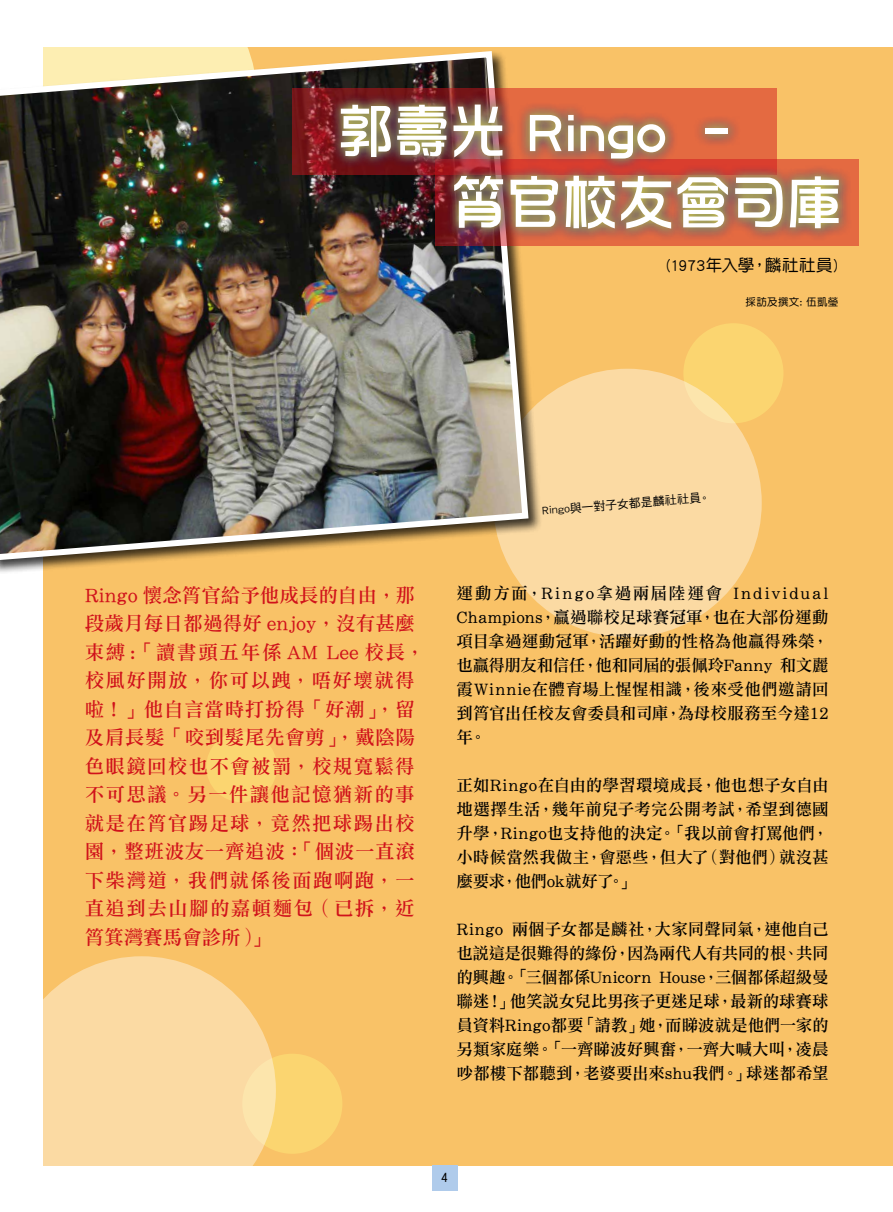
<style>
.page{position:relative;width:893px;height:1212px;background:#fff}
.page>*{position:absolute;margin:0;border:0;box-sizing:border-box;transform-origin:0 0}
.t1{font:59.4px/71.2px "DF Hua Zong W5 WINP BF";letter-spacing:-.055em;color:#fff}
.t2{font:19.5px/28.5px "DF Li Song W5 WINP BF";letter-spacing:.065em;color:#d0121b}
.t3{font:16.5px/24px "DF Li Song W5 WINP BF";color:#000;text-align:justify}
.t4{font:16.5px "DF Yuan Md HKP BF";letter-spacing:-.02em;color:#000}
.t5{font:12px "DF Hei Md HKSCSP U";color:#000}
.t6{font:12px "DF Li Hei Md WIN BF";color:#000}
.t7{font:10.5px "DF Yuan Md HKP BF";letter-spacing:.035em;color:#000}
</style>
<div class="page">
<div style="left:43px;top:47px;width:850px;height:1118px;background:#f9c267"></div>
<div style="left:493px;top:369px;width:269px;height:268px;background:#fbdaa3;border-radius:50%"></div>
<svg style="left:43px;top:956px;width:233px;height:210px;fill:#fbdaa3"></svg>
<svg style="left:683px;top:323px;width:100px;height:100px;fill:#fbd570"></svg>
<svg style="left:242px;top:1054px;width:100px;height:100px;fill:#fbd570"></svg>
<div style="left:206px;top:731px;width:71px;height:71px;background:#fbd570;border-radius:50%"></div>
<div style="left:0;top:49px;width:542px;height:525px;background:#000;opacity:.75"></div>
<img style="left:0;top:48px;width:532px;height:516px">
<svg style="left:292px;top:89px;width:485px;height:86px"></svg>
<svg style="left:435px;top:159px;width:424px;height:86px;fill:#e46a41"></svg>
<div style="left:327px;top:91px;width:525px;height:151px;background:#0c3388;opacity:.92"></div>
<img style="left:331px;top:95px;width:517px;height:143px">
<div style="left:432px;top:1165px;width:25px;height:26px;background:#afcbeb"></div>
<h1 class="t1" style="left:281px;top:95px;width:564px">　郭壽光 Ringo –<br>　　　筲官校友會司庫</h1>
<p class="t4" style="left:666px;top:257px;width:174px">(1973年入學，麟社社員)</p>
<p class="t7" style="left:746px;top:297px;width:94px">採訪及撰文: 伍凱瑩</p>
<p class="t5" style="left:542px;top:505px;width:170px;rotate:-5deg">Ringo與一對子女都是麟社社員。</p>
<p class="t2" style="left:85px;top:580px;width:341px">Ringo 懷念筲官給予他成長的自由，那段歲月每日都過得好 enjoy，沒有甚麼束縛 :「讀書頭五年係 AM Lee 校長，校風好開放，你可以跩，唔好壞就得啦！」他自言當時打扮得「好潮」，留及肩長髮「咬到髮尾先會剪」，戴陰陽色眼鏡回校也不會被罰，校規寬鬆得不可思議。另一件讓他記憶猶新的事就是在筲官踢足球，竟然把球踢出校園，整班波友一齊追波：「個波一直滾下柴灣道，我們就係後面跑啊跑，一直追到去山腳的嘉頓麵包（已拆，近筲箕灣賽馬會診所）」</p>
<p class="t3" style="left:457px;top:581px;width:374px">運動方面，Ringo拿過兩屆陸運會 Individual Champions，贏過聯校足球賽冠軍，也在大部份運動項目拿過運動冠軍，活躍好動的性格為他贏得殊榮，也贏得朋友和信任，他和同屆的張佩玲Fanny 和文麗霞Winnie在體育場上惺惺相識，後來受他們邀請回到筲官出任校友會委員和司庫，為母校服務至今達12年。</p>
<p class="t3" style="left:457px;top:773px;width:374px">正如Ringo在自由的學習環境成長，他也想子女自由地選擇生活，幾年前兒子考完公開考試，希望到德國升學，Ringo也支持他的決定。「我以前會打罵他們，小時候當然我做主，會惡些，但大了（對他們）就沒甚麼要求，他們ok就好了。」</p>
<p class="t3" style="left:457px;top:917px;width:374px">Ringo 兩個子女都是麟社，大家同聲同氣，連他自己也說這是很難得的緣份，因為兩代人有共同的根、共同的興趣。「三個都係Unicorn House，三個都係超級曼聯迷！」他笑說女兒比男孩子更迷足球，最新的球賽球員資料Ringo都要「請教」她，而睇波就是他們一家的另類家庭樂。「一齊睇波好興奮，一齊大喊大叫，凌晨吵都樓下都聽到，老婆要出來shu我們。」球迷都希望</p>
<p class="t6" style="left:441px;top:1171px;width:7px">4</p>
</div>
